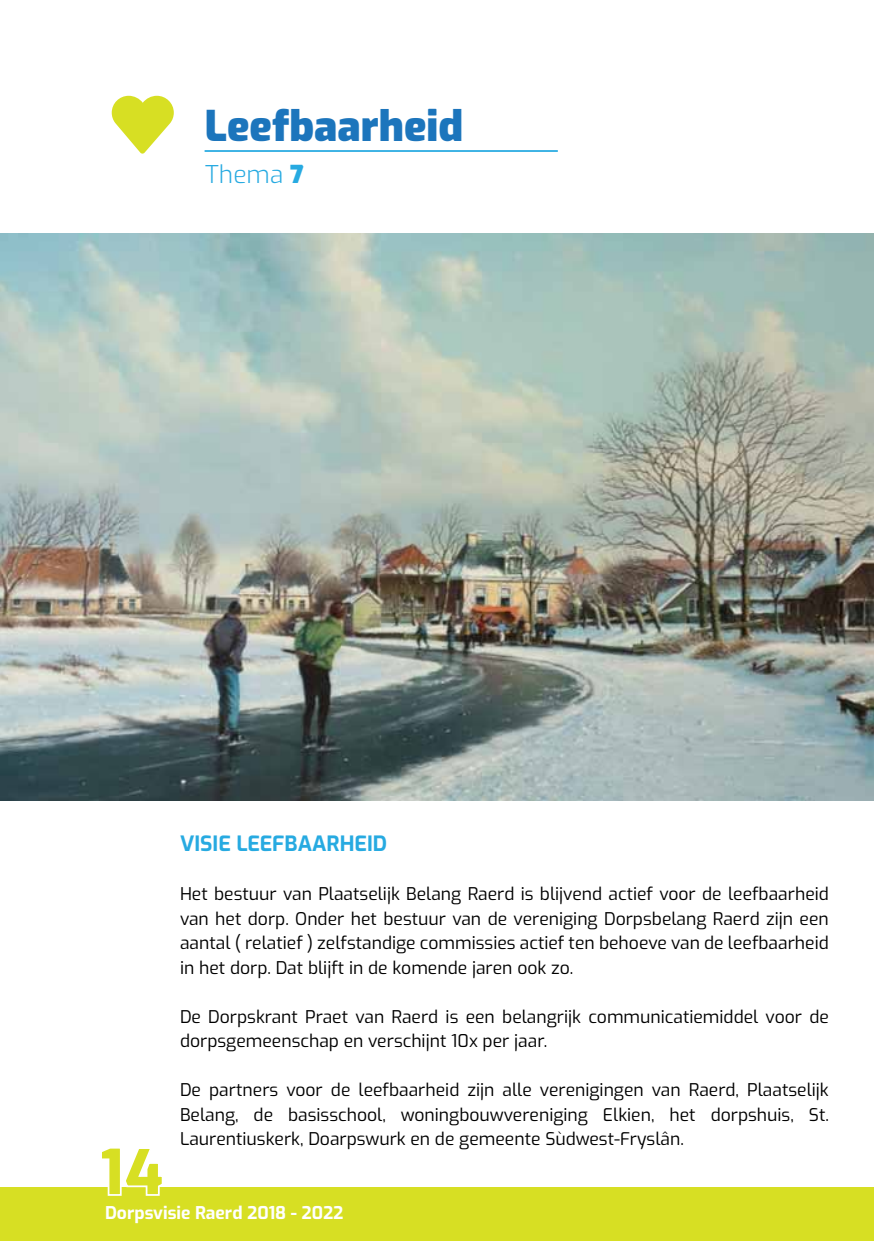
<style>
.page{position:relative;width:874px;height:1241px;background:#fff}
.page>*{position:absolute;margin:0;border:0;box-sizing:border-box;transform-origin:0 0}
.t1{font:900 42px "Exo";color:#1c75bc}
.t2{font:300 24.5px "Exo";color:#27aae1}
.t3{font:700 21px "Exo";color:#27aae1}
.t4{font:17.5px/24.5px "Exo";color:#000;text-align:justify}
.t5{font:700 17.5px "Exo";color:#fff}
.s1{font-weight:900}
</style>
<div class="page">
<img style="left:0;top:233px;width:873px;height:566px">
<hr style="left:204px;top:150px;width:353px;height:2px;background:#27aae1">
<svg style="left:112px;top:96px;width:62px;height:58px"></svg>
<div style="left:0;top:1186px;width:873px;height:54px;background:#d7df23"></div>
<svg style="left:99px;top:1148px;width:65px;height:48px"></svg>
<h1 class="t1" style="left:204px;top:94px;width:260px">Leefbaarheid</h1>
<h2 class="t2" style="left:205px;top:156px;width:100px">Thema <span class="s1">7</span></h2>
<p class="t3" style="left:180px;top:827px;width:24px">VISIE</p>
<p class="t3" style="left:236px;top:827px;width:152px">LEEFBAARHEI D</p>
<p class="t4" style="left:180px;top:880px;width:650px">Het bestuur van Plaatselijk Belang Raerd is blijvend actief voor de leefbaarheid van het dorp. Onder het bestuur van de vereniging Dorpsbelang Raerd zijn een aantal ( relatief ) zelfstandige commissies actief ten behoeve van de leefbaarheid in het dorp. Dat blijft in de komende jaren ook zo.</p>
<p class="t4" style="left:180px;top:1003px;width:650px">De Dorpskrant Praet van Raerd is een belangrijk communicatiemiddel voor de dorpsgemeenschap en verschijnt 10x per jaar.</p>
<p class="t4" style="left:180px;top:1076px;width:650px">De partners voor de leefbaarheid zijn alle verenigingen van Raerd, Plaatselijk Belang, de basisschool, woningbouwvereniging Elkien, het dorpshuis, St.<br>Laurentiuskerk, Doarpswurk en de gemeente Sùdwest-Fryslân.</p>
<p class="t5" style="left:105px;top:1198px;width:240px">Dorpsvisie Raerd 2018 - 2022</p>
</div>
